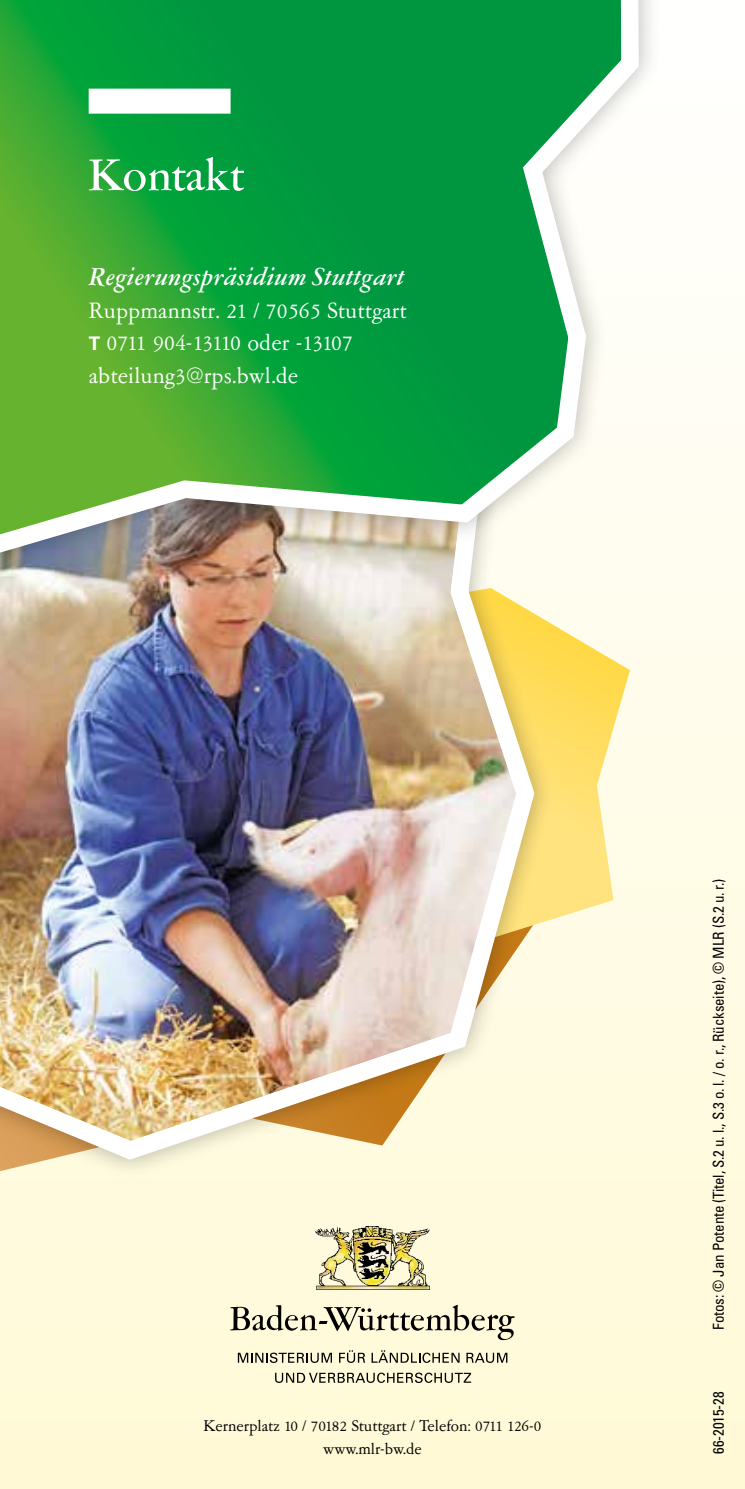
<style>
.page{position:relative;width:745px;height:1489px;background:#fff}
.page>*{position:absolute;margin:0;border:0;box-sizing:border-box;transform-origin:0 0}
.t1{font:500 50px "Garamont Amst SH";letter-spacing:.005em;color:#fff}
.t2{font:27.5px "Garamont Amst SB Med Ita";letter-spacing:.025em;color:#fff}
.t3{font:25px/32.5px "Garamont Amst SB";letter-spacing:.005em;color:#fff}
.t4{font:17.5px/22.5px "Garamont Amst SB";color:#000;text-align:center}
.t5{font:condensed 15px "Univers";letter-spacing:-.01em;color:#000}
.s1{font-family:"Univers";font-weight:700;font-size:18.75px}
</style>
<div class="page">
<div style="left:0;top:0;width:744px;height:1488px;background:linear-gradient(to bottom,#fffffd,#fff9d4)"></div>
<svg style="left:554px;top:588px;width:75px;height:357px;background:#ffeb9f"></svg>
<img style="left:0;top:585px;width:546px;height:588px">
<div style="left:0;top:0;width:662px;height:585px;background:#000;opacity:.3"></div>
<svg style="left:0;top:0;width:654px;height:575px"></svg>
<div style="left:89px;top:89px;width:141px;height:25px;background:#fff"></div>
<img style="left:315px;top:1226px;width:120px;height:63px">
<svg style="left:230px;top:1304px;width:284px;height:35px;background:#cdc9af"></svg>
<svg style="left:238px;top:1352px;width:94px;height:10px"></svg>
<svg style="left:339px;top:1350px;width:26px;height:12px"></svg>
<svg style="left:371px;top:1350px;width:88px;height:12px"></svg>
<svg style="left:466px;top:1352px;width:41px;height:10px"></svg>
<svg style="left:275px;top:1372px;width:196px;height:10px;background:#b3af98"></svg>
<h1 class="t1" style="left:89px;top:151px;width:157px">Kontakt</h1>
<h2 class="t2" style="left:89px;top:263px;width:317px">Regierungspräsidium Stuttgart</h2>
<h3 class="t3" style="left:89px;top:295px;width:319px">Ruppmannstr. 21 / 70565 Stuttgart<br><span class="s1">T</span> 0711 904-13110 oder -13107 abteilung3@rps.bwl.de</h3>
<p class="t4" style="left:203px;top:1414px;width:339px">Kernerplatz 10 / 70182 Stuttgart / Telefon: 0711 126-0 www.mlr-bw.de</p>
<p class="t5" style="left:708px;top:1329px;width:453px;rotate:-90deg">Fotos: © Jan Potente (Titel, S.2 u. l., S.3 o. l. / o. r., Rückseite), © MLR (S.2 u. r.)</p>
<p class="t5" style="left:708px;top:1453px;width:63px;rotate:-90deg">66-2015-28</p>
</div>
